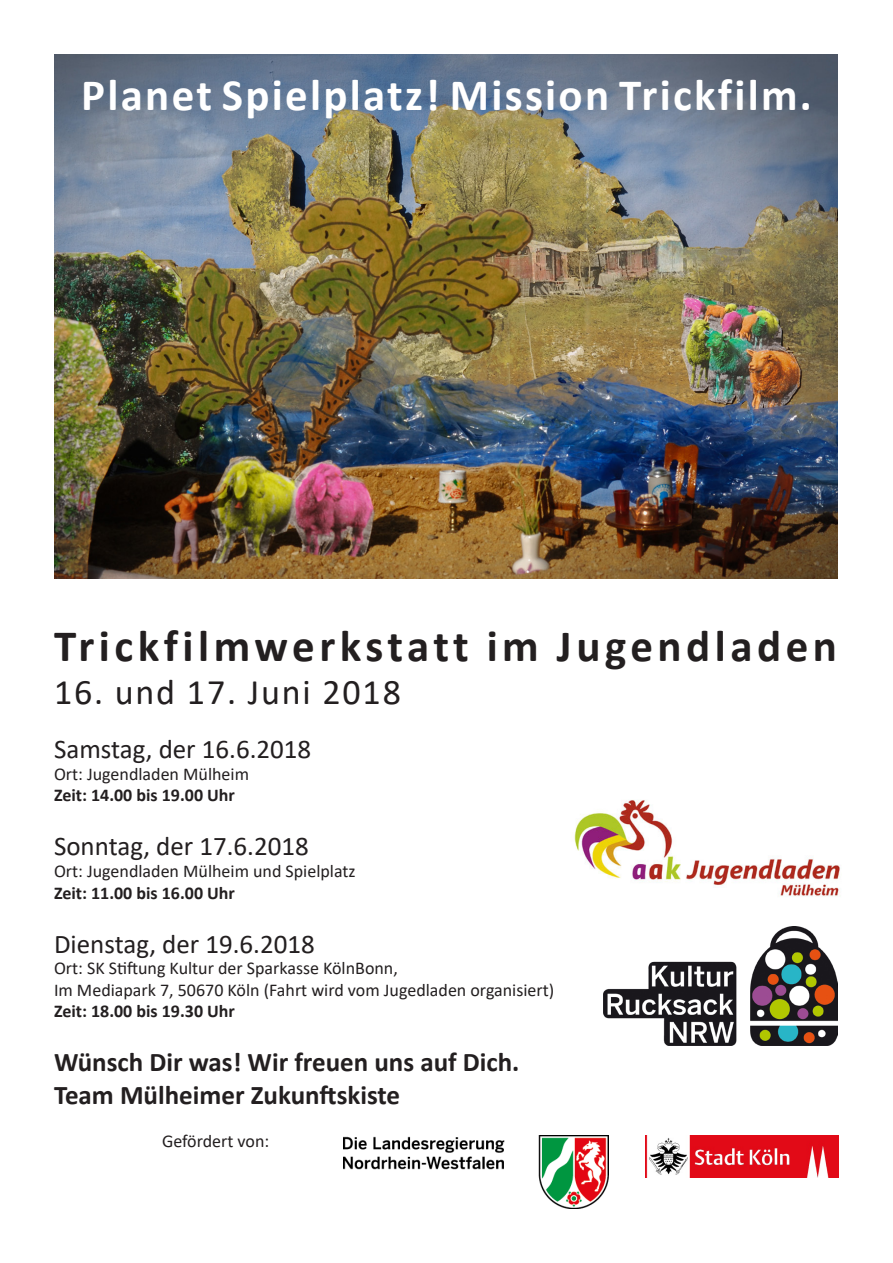
<style>
.page{position:relative;width:893px;height:1263px;background:#fff}
.page>*{position:absolute;margin:0;border:0;box-sizing:border-box;transform-origin:0 0}
.t1{font:700 45px "Calibri";letter-spacing:.05em;color:#fff}
.t2{font:700 45px "Calibri";letter-spacing:.1em;color:#231f20}
.t3{font:36px "Calibri";letter-spacing:.05em;color:#231f20}
.t4{font:27px "Calibri";color:#231f20}
.t5{font:700 27px/32.4px "Calibri";color:#231f20}
.t6{font:18px "Calibri";color:#231f20}
.t7{font:700 18px "Calibri";color:#231f20}
</style>
<div class="page">
<img style="left:54px;top:54px;width:783px;height:524px">
<img style="left:574px;top:800px;width:266px;height:97px">
<img style="left:604px;top:926px;width:233px;height:120px">
<img style="left:646px;top:1135px;width:193px;height:43px">
<img style="left:344px;top:1135px;width:265px;height:74px">
<p class="t1" style="left:81px;top:63px;width:732px">Planet Spielplatz! Mission Trickfilm.</p>
<p class="t2" style="left:54px;top:614px;width:785px">Trickfilmwerkstatt im Jugendladen</p>
<p class="t3" style="left:54px;top:667px;width:348px">16. und 17. Juni 2018</p>
<p class="t4" style="left:54px;top:730px;width:259px">Samstag, der 16.6.2018</p>
<p class="t6" style="left:54px;top:761px;width:197px">Ort: Jugendladen Mülheim</p>
<p class="t7" style="left:54px;top:783px;width:183px">Zeit: 14.00 bis 19.00 Uhr</p>
<p class="t4" style="left:54px;top:828px;width:256px">Sonntag, der 17.6.2018</p>
<p class="t6" style="left:54px;top:858px;width:303px">Ort: Jugendladen Mülheim und Spielplatz</p>
<p class="t7" style="left:54px;top:880px;width:183px">Zeit: 11.00 bis 16.00 Uhr</p>
<p class="t4" style="left:54px;top:925px;width:262px">Dienstag, der 19.6.2018</p>
<p class="t6" style="left:54px;top:956px;width:345px">Ort: SK Stiftung Kultur der Sparkasse KölnBonn,</p>
<p class="t6" style="left:54px;top:977px;width:502px">Im Mediapark 7, 50670 Köln (Fahrt wird vom Jugedladen organisiert)</p>
<p class="t7" style="left:54px;top:999px;width:183px">Zeit: 18.00 bis 19.30 Uhr</p>
<p class="t5" style="left:54px;top:1046px;width:467px">Wünsch Dir was! Wir freuen uns auf Dich.<br>Team Mülheimer Zukunftskiste</p>
<p class="t6" style="left:162px;top:1128px;width:109px">Gefördert von:</p>
</div>
